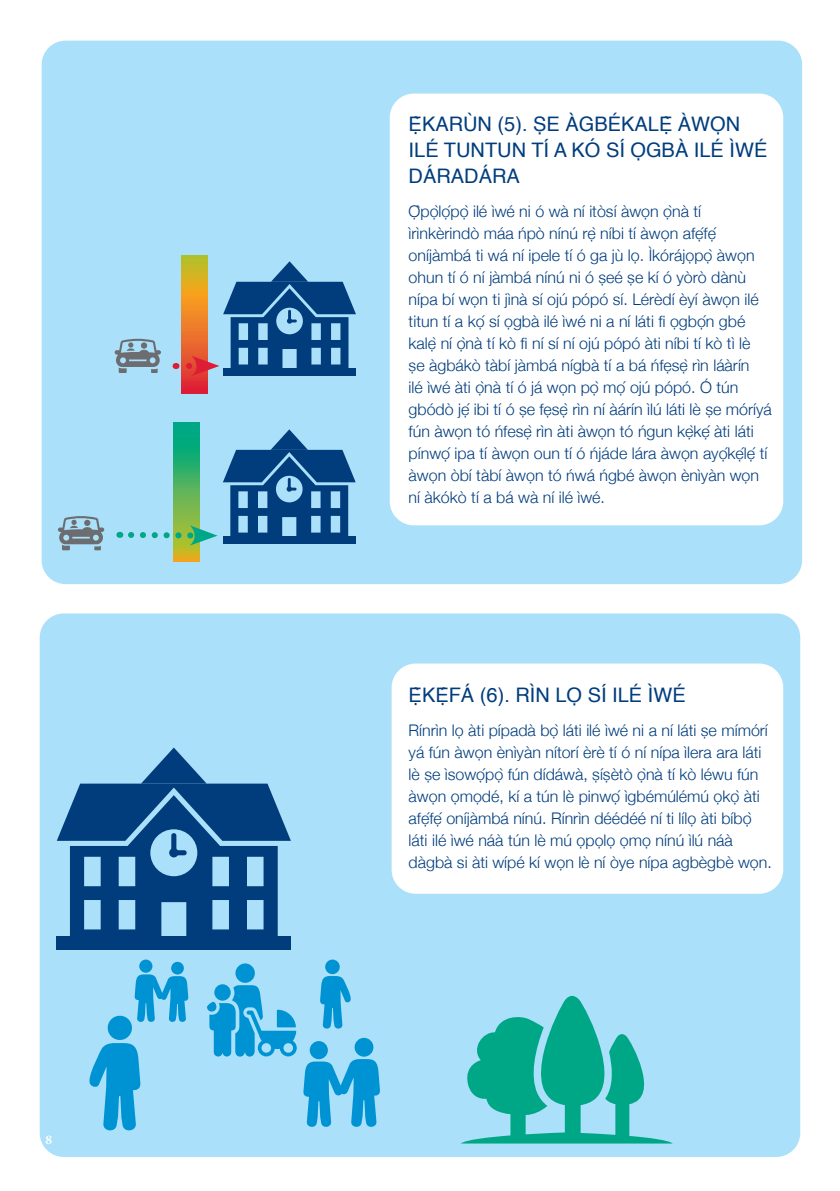
<style>
.page{position:relative;width:840px;height:1191px;background:#fff}
.page>*{position:absolute;margin:0;border:0;box-sizing:border-box;transform-origin:0 0}
.t1{font:20px/26px "Helvetica";color:#013d7d}
.t2{font:300 16px/22px "Helvetica Neue";color:#013d7d}
.t3{font:700 13.2px "Minion Pro";color:#fff}
</style>
<div class="page">
<div style="left:40px;top:613px;width:759px;height:544px;background:#aae0f9;border-radius:24px"></div>
<div style="left:391px;top:663px;width:391px;height:230px;background:#fff;border-radius:24px"></div>
<div style="left:42px;top:41px;width:759px;height:543px;background:#aae0f9;border-radius:24px"></div>
<div style="left:389px;top:94px;width:393px;height:431px;background:#fff;border-radius:24px"></div>
<svg style="left:462px;top:995px;width:210px;height:148px"></svg>
<div style="left:57px;top:936px;width:234px;height:14px;background:#013d7d"></div>
<svg style="left:57px;top:747px;width:234px;height:189px"></svg>
<div style="left:169px;top:848px;width:9px;height:9px;background:#013d7d;border-radius:50%"></div>
<div style="left:171px;top:833px;width:5px;height:22px;background:#013d7d;border-radius:3px"></div>
<div style="left:171px;top:850px;width:15px;height:5px;background:#013d7d;border-radius:3px"></div>
<svg style="left:114px;top:338px;width:47px;height:35px"></svg>
<div style="left:235px;top:963px;width:20px;height:19px;background:#0093d3;border-radius:50%"></div>
<svg style="left:207px;top:985px;width:89px;height:71px"></svg>
<svg style="left:181px;top:255px;width:27px;height:138px;background:#de6e2c"></svg>
<svg style="left:189px;top:261px;width:167px;height:115px"></svg>
<div style="left:223px;top:536px;width:132px;height:8px;background:#013d7d"></div>
<svg style="left:223px;top:429px;width:132px;height:107px"></svg>
<svg style="left:173px;top:423px;width:27px;height:138px;background:#50b15d"></svg>
<svg style="left:131px;top:525px;width:86px;height:20px"></svg>
<svg style="left:58px;top:516px;width:46px;height:34px"></svg>
<svg style="left:303px;top:1059px;width:77px;height:68px"></svg>
<div style="left:354px;top:1037px;width:19px;height:19px;background:#0093d3;border-radius:50%"></div>
<div style="left:309px;top:1041px;width:19px;height:18px;background:#0093d3;border-radius:50%"></div>
<div style="left:108px;top:1015px;width:24px;height:25px;background:#0093d3;border-radius:50%"></div>
<svg style="left:89px;top:1043px;width:51px;height:87px"></svg>
<div style="left:325px;top:959px;width:14px;height:15px;background:#0093d3;border-radius:50%"></div>
<svg style="left:320px;top:976px;width:31px;height:52px"></svg>
<svg style="left:134px;top:974px;width:54px;height:48px"></svg>
<div style="left:139px;top:959px;width:13px;height:13px;background:#0093d3;border-radius:50%"></div>
<div style="left:171px;top:961px;width:13px;height:13px;background:#0093d3;border-radius:50%"></div>
<p class="t3" style="left:45px;top:1130px;width:8px">8</p>
<p class="t1" style="left:408px;top:112px;width:360px">Ẹ̀KARÙN (5). ṢE ÀGBÉKALẸ̀ÀWỌN<br>ILÉ TUNTUN TÍ A KÓ SÍ ỌGBÀ ILÉ ÌWÉ<br>DÁRADÁRA</p>
<p class="t2" style="left:408px;top:199px;width:364px">Ọ̀pọ̀lọ́pọ̀ ilé ìwé ni ó wà ní itòsí àwọn ọ̀nà tí ìrìnkèrindò máa ńpò nínú rẹ̀ níbi tí àwọn afẹ́fẹ́ oníjàmbá ti wá ní ipele tí ó ga jù lọ. Ìkórájọpọ̀ àwọn ohun tí ó ní jàmbá nínú ni ó ṣeé ṣe kí ó yòrò dànù nípa bí wọn ti jìnà sí ojú pópó sí. Lérèdí èyí àwọn ilé titun tí a kọ́ sí ọgbà ilé ìwé ni a ní láti fi ọgbọ́n gbé kalẹ̀ ní ọ̀nà tí kò fi ní sí ní ojú pópó àti níbi tí kò tì lè<br>ṣe àgbákò tàbí jàmbá nígbà tí a bá ńfẹsẹ̀ rìn láàrín<br>ilé ìwé àti ọ̀nà tí ó já wọn pọ̀ mọ́ ojú pópó. Ó tún gbódò jẹ́ ibi tí ó ṣe fẹsẹ̀ rìn ní àárín ìlú láti lè ṣe móríyá fún àwọn tó ńfesẹ̀ rìn àti àwọn tó ńgun kẹ̀kẹ́ àti láti pínwọ́ ipa tí àwọn oun tí ó ńjáde lára àwọn ayọ́kẹ́lẹ́ tí àwọn òbí tàbí àwọn tó ńwá ńgbé àwọn ènìyàn wọn ní àkókò tí a bá wà ní ilé ìwé.</p>
<p class="t1" style="left:408px;top:682px;width:278px">Ẹ̀KẸ́FÁ (6). RÌN LỌ SÍ ILÉ ÌWÉ</p>
<p class="t2" style="left:408px;top:718px;width:364px">Rínrìn lọ àti pípadà bọ̀ láti ilé ìwé ni a ní láti ṣe mímórí yá fún àwọn ènìyàn nítorí èrè tí ó ní nípa ìlera ara láti lè ṣe ìsowọ́pọ̀ fún dídáwà, ṣíṣètò ọ̀nà tí kò léwu fún àwọn ọmọdé, kí a tún lè pinwọ́ ìgbémúlémú ọkọ̀ àti afẹ́fẹ́ oníjàmbá nínú. Rínrìn déédéé ní ti lílọ àti bíbọ̀ láti ilé ìwé náà tún lè mú ọpọlọ ọmọ nínú ìlú náà dàgbà si àti wípé kí wọn lè ní òye nípa agbègbè wọn.</p>
</div>
